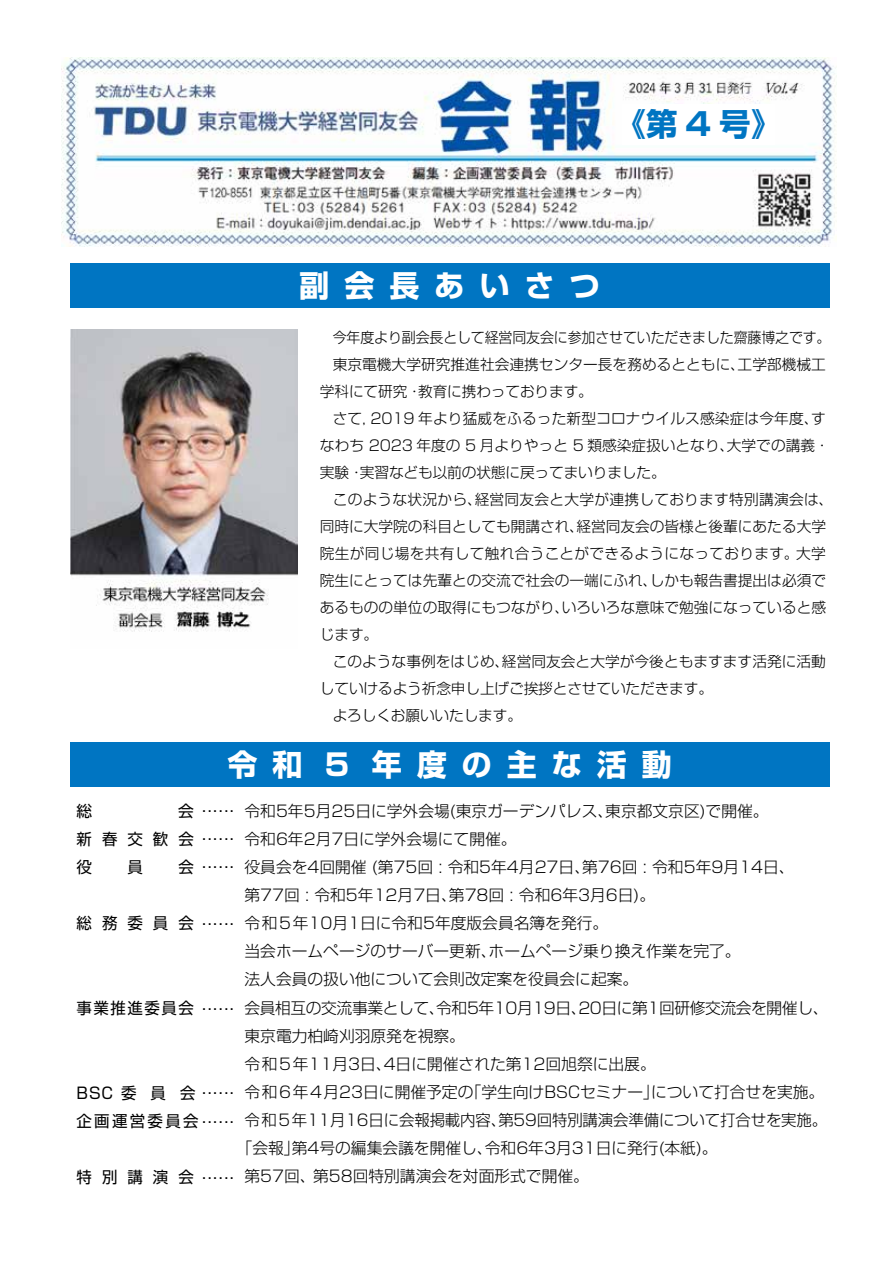
<style>
.page{position:relative;width:893px;height:1263px;background:#fff}
.page>*{position:absolute;margin:0;border:0;box-sizing:border-box;transform-origin:0 0}
.t1{font:700 31.5px "Shin Go Pro";color:#0075c2}
.t2{font:700 30px "Shin Go Pro";letter-spacing:.5em;color:#fff}
.t3{font:300 15.75px "Shin Go Pro";color:#000}
.t4{font:15.75px/26px "Shin Go Pro";letter-spacing:.1em;color:#000}
.t5{font:300 15.75px "Shin Go Pro";letter-spacing:-.025em;color:#000}
.t6{font:15.75px/30.5px "Shin Go Pro";letter-spacing:.15em;color:#000}
.t7{font:300 14.7px "Shin Go Pro";color:#000}
.t8{font:300 14.7px "Shin Go Pro";letter-spacing:.02em;color:#000}
.t9{font:300 14.7px "Shin Go Pro";color:#000;scale:.95 1}
</style>
<div class="page">
<img style="left:62px;top:57px;width:775px;height:190px">
<div style="left:622px;top:104px;width:153px;height:41px;background:#fff"></div>
<div style="left:70px;top:264px;width:759px;height:44px;background:#0075c2"></div>
<div style="left:70px;top:742px;width:759px;height:45px;background:#0075c2"></div>
<img style="left:70px;top:330px;width:227px;height:302px">
<h1 class="t1" style="left:615px;top:99px;width:169px">《第 4 号》</h1>
<h2 class="t2" style="left:300px;top:262px;width:301px">副会長あいさつ</h2>
<p class="t9" style="left:333px;top:325px;width:526px">今年度より副会長として経営同友会に参加させていただきました齋藤博之です。</p>
<p class="t7" style="left:333px;top:352px;width:495px">東京電機大学研究推進社会連携センター長を務めるとともに、工学部機械工</p>
<p class="t7" style="left:320px;top:379px;width:274px">学科にて研究・教育に携わっております。</p>
<p class="t7" style="left:333px;top:406px;width:495px">さて, 2019 年より猛威をふるった新型コロナウイルス感染症は今年度、す</p>
<p class="t7" style="left:320px;top:433px;width:511px">なわち 2023 年度の 5 月よりやっと 5 類感染症扱いとなり、大学での講義・</p>
<p class="t7" style="left:320px;top:460px;width:347px">実験・実習なども以前の状態に戻ってまいりました。</p>
<p class="t8" style="left:333px;top:487px;width:502px">このような状況から、経営同友会と大学が連携しております特別講演会は、</p>
<p class="t7" style="left:320px;top:514px;width:508px">同時に大学院の科目としても開講され、経営同友会の皆様と後輩にあたる大学</p>
<p class="t8" style="left:320px;top:541px;width:507px">院生が同じ場を共有して触れ合うことができるようになっております。大学</p>
<p class="t7" style="left:320px;top:568px;width:508px">院生にとっては先輩との交流で社会の一端にふれ、しかも報告書提出は必須で</p>
<p class="t7" style="left:320px;top:595px;width:508px">あるものの単位の取得にもつながり、いろいろな意味で勉強になっていると感</p>
<p class="t7" style="left:320px;top:622px;width:60px">じます。</p>
<p class="t7" style="left:333px;top:649px;width:495px">このような事例をはじめ、経営同友会と大学が今後ともますます活発に活動</p>
<p class="t7" style="left:320px;top:676px;width:395px">していけるよう祈念申し上げご挨拶とさせていただきます。</p>
<p class="t7" style="left:333px;top:703px;width:191px">よろしくお願いいたします。</p>
<h2 class="t2" style="left:227px;top:741px;width:446px">令和 5 年度の主な活動</h2>
<p class="t4" style="left:77px;top:793px;width:159px">総　　　　 会 ......新 春 交 歓 会 ......</p>
<p class="t4" style="left:77px;top:848px;width:159px">役　 員　 会 ......</p>
<p class="t4" style="left:77px;top:904px;width:159px">総 務 委 員 会 ......</p>
<p class="t4" style="left:77px;top:993px;width:159px">事業推進委員会 ......</p>
<p class="t6" style="left:77px;top:1073px;width:159px">BSC 委 員 会 ......企画運営委員会 ......</p>
<p class="t4" style="left:77px;top:1158px;width:159px">特 別 講 演 会 ......</p>
<p class="t3" style="left:244px;top:798px;width:526px">令和5年5月25日に学外会場(東京ガーデンパレス、東京都文京区)で開催。</p>
<p class="t3" style="left:244px;top:826px;width:274px">令和6年2月7日に学外会場にて開催。</p>
<p class="t3" style="left:244px;top:854px;width:551px">役員会を4回開催 (第75回 : 令和5年4月27日、第76回 : 令和5年9月14日、</p>
<p class="t3" style="left:244px;top:882px;width:412px">第77回 : 令和5年12月7日、第78回 : 令和6年3月6日)。</p>
<p class="t3" style="left:244px;top:910px;width:365px">令和5年10月1日に令和5年度版会員名簿を発行。</p>
<p class="t3" style="left:244px;top:938px;width:498px">当会ホームページのサーバー更新、ホームページ乗り換え作業を完了。</p>
<p class="t3" style="left:244px;top:966px;width:395px">法人会員の扱い他について会則改定案を役員会に起案。</p>
<p class="t5" style="left:244px;top:995px;width:585px">会員相互の交流事業として、令和5年10月19日、20日に第1回研修交流会を開催し、</p>
<p class="t3" style="left:244px;top:1023px;width:222px">東京電力柏崎刈羽原発を視察。</p>
<p class="t3" style="left:244px;top:1051px;width:413px">令和5年11月3日、4日に開催された第12回旭祭に出展。</p>
<p class="t3" style="left:244px;top:1079px;width:581px">令和6年4月23日に開催予定の「学生向けBSCセミナー」について打合せを実施。</p>
<p class="t3" style="left:244px;top:1107px;width:584px">令和5年11月16日に会報掲載内容、第59回特別講演会準備について打合せを実施。</p>
<p class="t3" style="left:237px;top:1135px;width:482px">「会報」第4号の編集会議を開催し、令和6年3月31日に発行(本紙)。</p>
<p class="t3" style="left:244px;top:1163px;width:346px">第57回、第58回特別講演会を対面形式で開催。</p>
</div>
